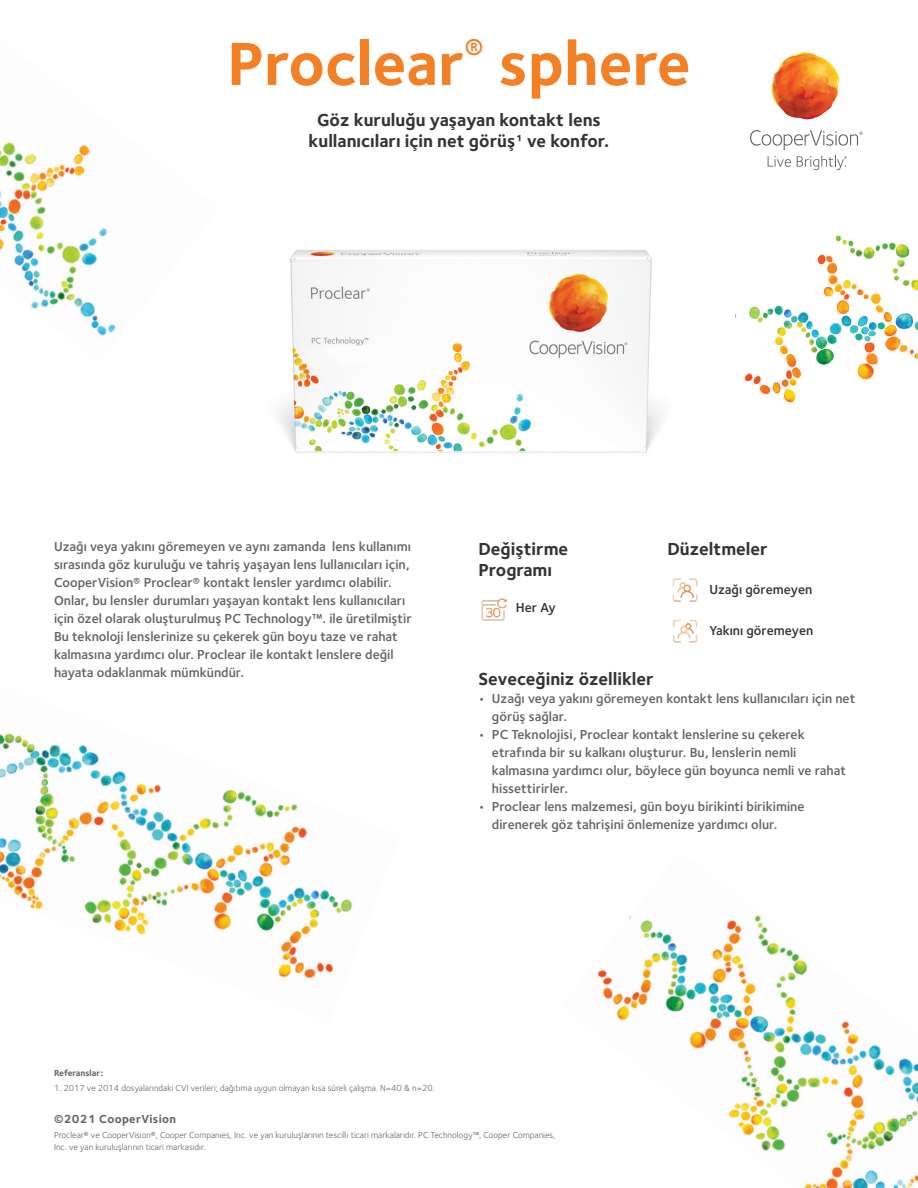
<style>
.page{position:relative;width:918px;height:1188px;background:#fff}
.page>*{position:absolute;margin:0;border:0;box-sizing:border-box;transform-origin:0 0}
.t1{font:700 63px "Foundry Sterling OT3";color:#f48026}
.t2{font:700 18px/21px "Foundry Sterling OT3";color:#323332;text-align:center}
.t3{font:600 13.5px/18px "Foundry Sterling OT3";color:#636366}
.t4{font:600 13.5px "Foundry Sterling OT3";color:#323332}
.t5{font:700 12px "Foundry Sterling OT3";letter-spacing:.03em;color:#636366}
.t6{font:9px/12px "Foundry Sterling OT3";color:#636366}
.t7{font:700 9px "Foundry Sterling OT3";color:#636366}
</style>
<div class="page">
<img style="left:771px;top:52px;width:69px;height:68px">
<svg style="left:768px;top:156px;width:23px;height:11px"></svg>
<svg style="left:750px;top:130px;width:113px;height:20px"></svg>
<svg style="left:797px;top:156px;width:50px;height:14px"></svg>
<img style="left:0;top:733px;width:353px;height:246px">
<img style="left:744px;top:235px;width:174px;height:168px">
<img style="left:597px;top:915px;width:321px;height:273px">
<img style="left:0;top:142px;width:116px;height:194px">
<img style="left:279px;top:249px;width:382px;height:204px">
<img style="left:481px;top:598px;width:26px;height:23px">
<img style="left:672px;top:578px;width:26px;height:24px">
<img style="left:673px;top:620px;width:24px;height:23px">
<p class="t1" style="left:227px;top:14px;width:465px">Proclear<sup>®</sup> sphere</p>
<p class="t2" style="left:309px;top:109px;width:302px">Göz kuruluğu yaşayan kontakt lens kullanıcıları için net görüş1 ve konfor.</p>
<p class="t3" style="left:54px;top:537px;width:359px">Uzağı veya yakını göremeyen ve aynı zamanda lens kullanımı sırasında göz kuruluğu ve tahriş yaşayan lens lullanıcıları için, CooperVision® Proclear® kontakt lensler yardımcı olabilir.<br>Onlar, bu lensler durumları yaşayan kontakt lens kullanıcıları için özel olarak oluşturulmuş PC Technology™. ile üretilmiştir Bu teknoloji lenslerinize su çekerek gün boyu taze ve rahat kalmasına yardımcı olur. Proclear ile kontakt lenslere değil hayata odaklanmak mümkündür.</p>
<p class="t2" style="left:478px;top:537px;width:91px;text-align:left">Değiştirme<br>Programı</p>
<p class="t2" style="left:667px;top:537px;width:102px">Düzeltmeler</p>
<p class="t4" style="left:516px;top:597px;width:41px">Her Ay</p>
<p class="t4" style="left:709px;top:579px;width:105px">Uzağı göremeyen</p>
<p class="t4" style="left:709px;top:620px;width:106px">Yakını göremeyen</p>
<p class="t2" style="left:478px;top:667px;width:177px">Seveceğiniz özellikler</p>
<p class="t3" style="left:492px;top:688px;width:365px;text-indent:-14px">• Uzağı veya yakını göremeyen kontakt lens kullanıcıları için net görüş sağlar.</p>
<p class="t3" style="left:492px;top:724px;width:356px;text-indent:-14px">• PC Teknolojisi, Proclear kontakt lenslerine su çekerek etrafında bir su kalkanı oluşturur. Bu, lenslerin nemli kalmasına yardımcı olur, böylece gün boyunca nemli ve rahat hissettirirler.</p>
<p class="t3" style="left:492px;top:796px;width:314px;text-indent:-14px">• Proclear lens malzemesi, gün boyu birikinti birikimine direnerek göz tahrişini önlemenize yardımcı olur.</p>
<p class="t7" style="left:54px;top:1066px;width:51px">Referanslar:</p>
<p class="t6" style="left:54px;top:1082px;width:382px">1. 2017 ve 2014 dosyalarındaki CVI verileri; dağıtıma uygun olmayan kısa süreli çalışma. N=40 &amp; n=20.</p>
<p class="t5" style="left:54px;top:1109px;width:124px">©2021 CooperVision</p>
<p class="t6" style="left:54px;top:1128px;width:503px">Proclear® ve CooperVision®, Cooper Companies, Inc. ve yan kuruluşlarının tescilli ticari markalarıdır. PC Technology™, Cooper Companies,<br>Inc. ve yan kuruluşlarının ticari markasıdır.</p>
</div>
